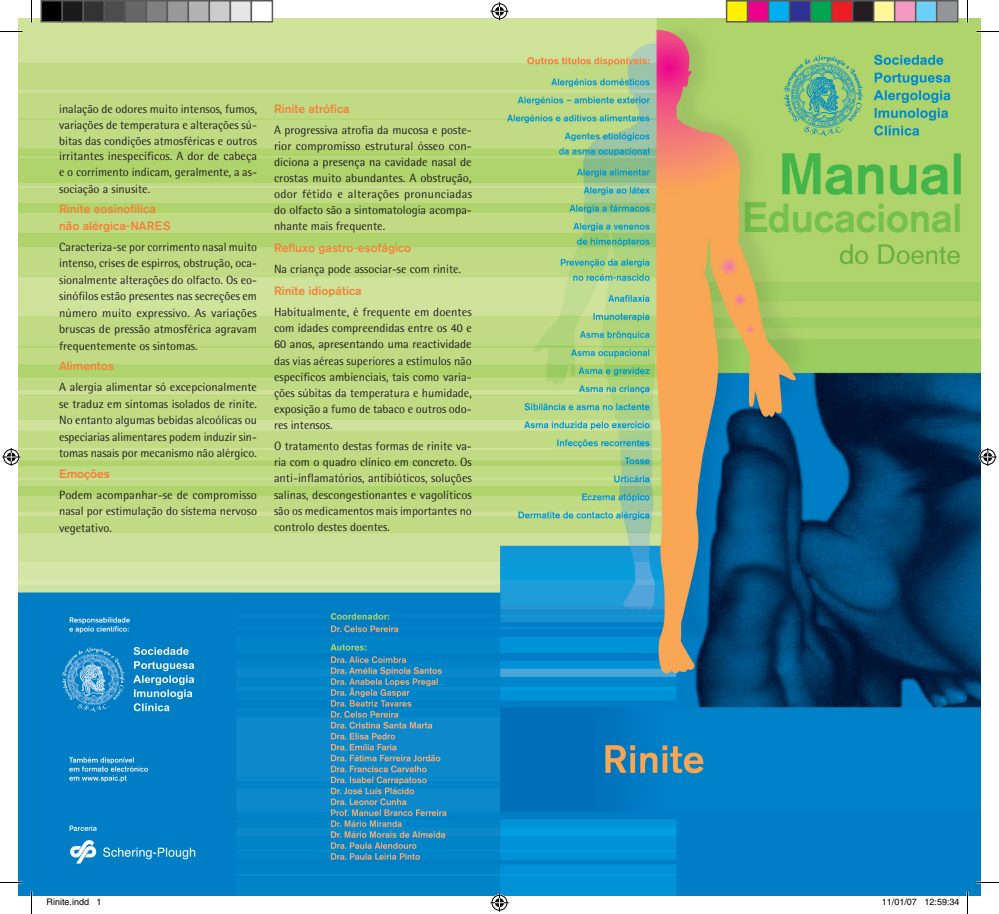
<style>
.page{position:relative;width:999px;height:914px;background:#fff}
.page>*{position:absolute;margin:0;border:0;box-sizing:border-box;transform-origin:0 0}
.texto{font:12px/16px "Rotis Semi Sans";color:#231f20;text-align:justify}
.t1{font:500 12px/16.5px "Akzidenz Grotesk BQ";color:#f4823b}
.t2{font:9px "Helvetica";color:#000}
</style>
<div class="page">
<img style="left:19px;top:19px;width:961px;height:876px">
<hr style="left:0;top:881px;width:22px;height:2px;background:#fff">
<hr style="left:976px;top:881px;width:22px;height:2px;background:#fff">
<hr style="left:966px;top:0;width:2px;height:22px;background:#fff">
<hr style="left:966px;top:891px;width:2px;height:22px;background:#fff">
<svg style="left:0;top:31px;width:22px;height:1px"></svg>
<svg style="left:976px;top:31px;width:22px;height:1px"></svg>
<svg style="left:0;top:882px;width:22px;height:1px"></svg>
<svg style="left:976px;top:882px;width:22px;height:1px"></svg>
<svg style="left:31px;top:0;width:1px;height:22px"></svg>
<svg style="left:31px;top:891px;width:1px;height:22px"></svg>
<svg style="left:967px;top:0;width:1px;height:22px"></svg>
<svg style="left:967px;top:891px;width:1px;height:22px"></svg>
<svg style="left:490px;top:2px;width:18px;height:18px"></svg>
<svg style="left:490px;top:893px;width:18px;height:18px"></svg>
<svg style="left:2px;top:448px;width:18px;height:18px"></svg>
<svg style="left:978px;top:448px;width:18px;height:18px"></svg>
<div style="left:41px;top:1px;width:21px;height:21px;background:#000"></div>
<div style="left:40px;top:0;width:23px;height:22px;border:2px solid #595959"></div>
<div style="left:62px;top:1px;width:21px;height:21px;background:#1a1a1a"></div>
<div style="left:62px;top:0;width:22px;height:22px;border:2px solid #595959"></div>
<div style="left:83px;top:1px;width:21px;height:21px;background:#333"></div>
<div style="left:82px;top:0;width:23px;height:22px;border:2px solid #595959"></div>
<div style="left:104px;top:1px;width:21px;height:21px;background:#4d4d4d"></div>
<div style="left:104px;top:0;width:22px;height:22px;border:2px solid #595959"></div>
<div style="left:125px;top:1px;width:21px;height:21px;background:#666"></div>
<div style="left:124px;top:0;width:23px;height:22px;border:2px solid #595959"></div>
<div style="left:146px;top:1px;width:21px;height:21px;background:#808080"></div>
<div style="left:146px;top:0;width:22px;height:22px;border:2px solid #595959"></div>
<div style="left:167px;top:1px;width:21px;height:21px;background:#999"></div>
<div style="left:166px;top:0;width:23px;height:22px;border:2px solid #595959"></div>
<div style="left:188px;top:1px;width:21px;height:21px;background:#b3b3b3"></div>
<div style="left:188px;top:0;width:22px;height:22px;border:2px solid #595959"></div>
<div style="left:209px;top:1px;width:21px;height:21px;background:#ccc"></div>
<div style="left:208px;top:0;width:23px;height:22px;border:2px solid #595959"></div>
<div style="left:230px;top:1px;width:21px;height:21px;background:#e6e6e6"></div>
<div style="left:230px;top:0;width:22px;height:22px;border:2px solid #595959"></div>
<div style="left:250px;top:0;width:23px;height:22px;border:2px solid #595959"></div>
<div style="left:726px;top:1px;width:21px;height:21px;background:#fff101"></div>
<div style="left:725px;top:0;width:23px;height:22px;border:2px solid #595959"></div>
<div style="left:747px;top:1px;width:21px;height:21px;background:#ed028c"></div>
<div style="left:746px;top:0;width:23px;height:22px;border:2px solid #595959"></div>
<div style="left:768px;top:1px;width:21px;height:21px;background:#00aeef"></div>
<div style="left:767px;top:0;width:23px;height:22px;border:2px solid #595959"></div>
<div style="left:789px;top:1px;width:21px;height:21px;background:#2e3092"></div>
<div style="left:788px;top:0;width:23px;height:22px;border:2px solid #595959"></div>
<div style="left:810px;top:1px;width:21px;height:21px;background:#00a54f"></div>
<div style="left:809px;top:0;width:23px;height:22px;border:2px solid #595959"></div>
<div style="left:831px;top:1px;width:21px;height:21px;background:#ee1d23"></div>
<div style="left:830px;top:0;width:23px;height:22px;border:2px solid #595959"></div>
<div style="left:852px;top:1px;width:21px;height:21px;background:#231f20"></div>
<div style="left:851px;top:0;width:23px;height:22px;border:2px solid #595959"></div>
<div style="left:873px;top:1px;width:21px;height:21px;background:#fff79a"></div>
<div style="left:872px;top:0;width:23px;height:22px;border:2px solid #595959"></div>
<div style="left:894px;top:1px;width:21px;height:21px;background:#f499c2"></div>
<div style="left:893px;top:0;width:23px;height:22px;border:2px solid #595959"></div>
<div style="left:915px;top:1px;width:21px;height:21px;background:#6bcff6"></div>
<div style="left:914px;top:0;width:23px;height:22px;border:2px solid #595959"></div>
<div style="left:936px;top:1px;width:21px;height:21px;background:#939598"></div>
<div style="left:935px;top:0;width:23px;height:22px;border:2px solid #595959"></div>
<p class="texto" style="left:59px;top:101px;width:199px">inalação de odores muito intensos, fumos, variações de temperatura e alterações sú&shy;bitas das condições atmosféricas e outros irritantes inespecíficos. A dor de cabeça e o corrimento indicam, geralmente, a as&shy;sociação a sinusite.</p>
<p class="t1" style="left:59px;top:201px;width:113px">Rinite eosinofílica não alérgica-NARES</p>
<p class="texto" style="left:59px;top:238px;width:199px;line-height:16.5px">Caracteriza-se por corrimento nasal muito intenso, crises de espirros, obstrução, oca&shy;sionalmente alterações do olfacto. Os eo&shy;sinófilos estão presentes nas secreções em número muito expressivo. As variações bruscas de pressão atmosférica agravam frequentemente os sintomas.</p>
<p class="t1" style="left:59px;top:358px;width:56px">Alimentos</p>
<p class="texto" style="left:59px;top:379px;width:199px;line-height:16.5px">A alergia alimentar só excepcionalmente se traduz em sintomas isolados de rinite.<br>No entanto algumas bebidas alcoólicas ou especiarias alimentares podem induzir sin&shy;tomas nasais por mecanismo não alérgico.</p>
<p class="t1" style="left:59px;top:465px;width:52px">Emoções</p>
<p class="texto" style="left:59px;top:486px;width:199px;line-height:16.5px">Podem acompanhar-se de compromisso nasal por estimulação do sistema nervoso vegetativo.</p>
<p class="t1" style="left:274px;top:101px;width:77px">Rinite atrófica</p>
<p class="texto" style="left:274px;top:121px;width:199px">A progressiva atrofia da mucosa e poste&shy;rior compromisso estrutural ósseo con&shy;diciona a presença na cavidade nasal de crostas muito abundantes. A obstrução, odor fétido e alterações pronunciadas do olfacto são a sintomatologia acompa&shy;nhante mais frequente.</p>
<p class="t1" style="left:274px;top:239px;width:138px">Refluxo gastro-esofágico</p>
<p class="texto" style="left:274px;top:261px;width:188px">Na criança pode associar-se com rinite.</p>
<p class="t1" style="left:274px;top:282px;width:89px">Rinite idiopática</p>
<p class="texto" style="left:274px;top:304px;width:199px">Habitualmente, é frequente em doentes com idades compreendidas entre os 40 e 60 anos, apresentando uma reactividade das vias aéreas superiores a estímulos não específicos ambienciais, tais como varia&shy;ções súbitas da temperatura e humidade, exposição a fumo de tabaco e outros odo&shy;res intensos.</p>
<p class="texto" style="left:274px;top:438px;width:199px">O tratamento destas formas de rinite va&shy;ria com o quadro clínico em concreto. Os anti-inflamatórios, antibióticos, soluções salinas, descongestionantes e vagolíticos são os medicamentos mais importantes no controlo destes doentes.</p>
<p class="t2" style="left:46px;top:896px;width:57px">Rinite.indd 1</p>
<p class="t2" style="left:881px;top:896px;width:79px">11/01/07 12:59:34</p>
</div>
